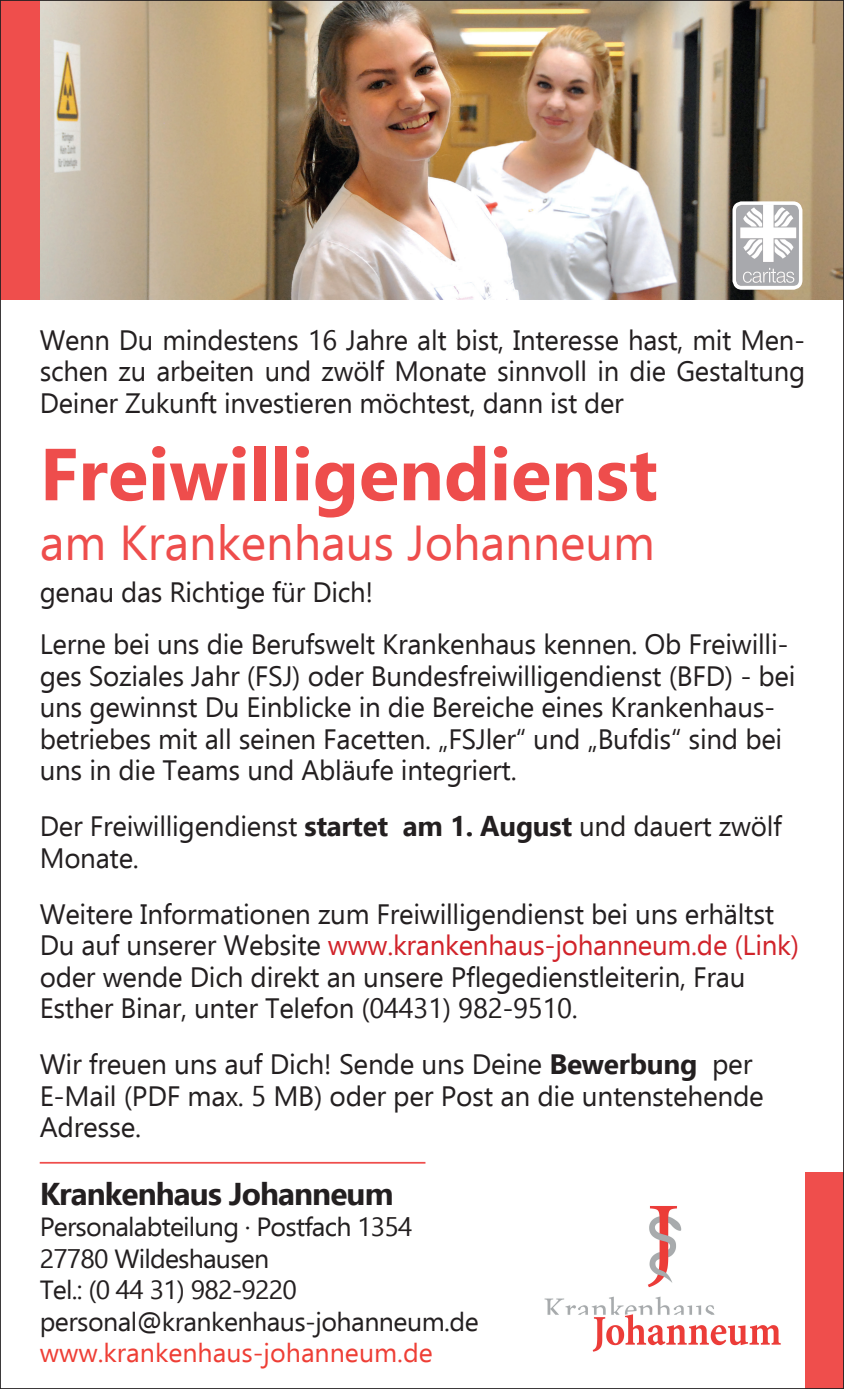
<style>
.page{position:relative;width:844px;height:1389px;background:#fff}
.page>*{position:absolute;margin:0;border:0;box-sizing:border-box;transform-origin:0 0}
.t1{font:700 73.5px "Ebrima";color:#ee4d4c}
.t2{font:49px "Ebrima";color:#ee4d4c}
.t3{font:700 31.5px "Ebrima";letter-spacing:-.03em;color:#231f20}
.t4{font:28px/31.5px "Ebrima";letter-spacing:-.01em;color:#231f20}
.t5{font:26.25px/31.5px "Ebrima";letter-spacing:-.03em;color:#231f20}
.t6{font:26.25px "Ebrima";color:#ee3e35}
.s1{font-weight:700}
.s2{color:#d1232a}
</style>
<div class="page">
<img style="left:544px;top:1206px;width:237px;height:146px">
<img style="left:40px;top:3px;width:800px;height:297px">
<img style="left:737px;top:206px;width:60px;height:79px">
<div style="left:732px;top:201px;width:70px;height:89px;border:4px solid #fff;border-radius:8px"></div>
<div style="left:0;top:0;width:40px;height:300px;background:#ef4e4c"></div>
<div style="left:805px;top:1173px;width:38px;height:216px;background:#ef4e4c"></div>
<hr style="left:40px;top:1162px;width:385px;height:2px;background:#ef4e4c">
<p class="t4" style="left:40px;top:323px;width:766px;text-align:justify">Wenn Du mindestens 16 Jahre alt bist, Interesse hast, mit Men&shy;schen zu arbeiten und zwölf Monate sinnvoll in die Gestaltung Deiner Zukunft investieren möchtest, dann ist der</p>
<p class="t1" style="left:40px;top:416px;width:619px">Freiwilligendienst</p>
<p class="t2" style="left:40px;top:506px;width:616px">am Krankenhaus Johanneum</p>
<p class="t4" style="left:40px;top:575px;width:335px">genau das Richtige für Dich!</p>
<p class="t4" style="left:40px;top:628px;width:757px">Lerne bei uns die Berufswelt Krankenhaus kennen. Ob Freiwilli&shy;ges Soziales Jahr (FSJ) oder Bundesfreiwilligendienst (BFD) - bei uns gewinnst Du Einblicke in die Bereiche eines Krankenhaus&shy;betriebes mit all seinen Facetten. „FSJler“ und „Bufdis“ sind bei uns in die Teams und Abläufe integriert.</p>
<p class="t4" style="left:40px;top:810px;width:743px">Der Freiwilligendienst <span class="s1">startet am 1. August</span> und dauert zwölf<br>Monate.</p>
<p class="t4" style="left:40px;top:897px;width:760px">Weitere Informationen zum Freiwilligendienst bei uns erhältst Du auf unserer Website <span class="s2">www.krankenhaus-johanneum.de (Link) </span>oder wende Dich direkt an unsere Pflegedienstleiterin, Frau Esther Binar, unter Telefon (04431) 982-9510.</p>
<p class="t4" style="left:40px;top:1048px;width:725px">Wir freuen uns auf Dich! Sende uns Deine <span class="s1">Bewerbung</span> per<br>E-Mail (PDF max. 5 MB) oder per Post an die untenstehende<br>Adresse.</p>
<p class="t3" style="left:40px;top:1169px;width:355px">Krankenhaus Johanneum</p>
<p class="t5" style="left:40px;top:1211px;width:374px">Personalabteilung · Postfach 1354<br>27780 Wildeshausen</p>
<p class="t5" style="left:40px;top:1274px;width:259px">Tel.: (0 44 31) 982-9220</p>
<p class="t5" style="left:40px;top:1305px;width:440px">personal@krankenhaus-johanneum.de</p>
<p class="t6" style="left:40px;top:1334px;width:394px">www.krankenhaus-johanneum.de</p>
</div>
